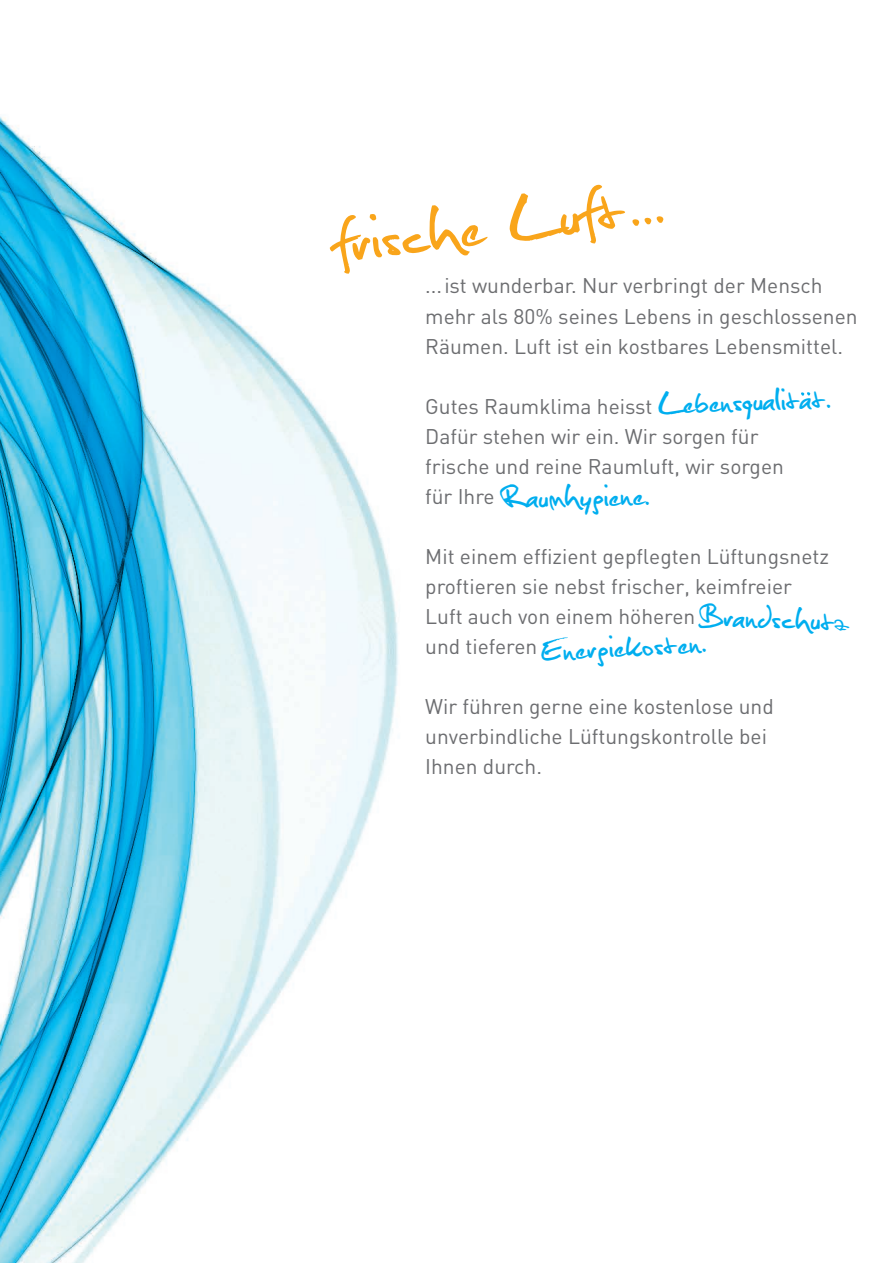
<style>
.page{position:relative;width:893px;height:1263px;background:#fff}
.page>*{position:absolute;margin:0;border:0;box-sizing:border-box;transform-origin:0 0}
.t1{font:84.6px "Christopherhand";color:#f9a51b}
.t2{font:41.55px "Christopherhand";color:#00aeef}
.t3{font:21px/30px "DIN";color:#6c6d70}
</style>
<div class="page">
<img style="left:0;top:116px;width:398px;height:1147px">
<svg style="left:801px;top:392px;width:9px;height:4px"></svg>
<h1 class="t1" style="left:330px;top:206px;width:333px;rotate:-7deg">frische Luft...</h1>
<p class="t3" style="left:425px;top:270px;width:434px">...ist wunderbar. Nur verbringt der Mensch mehr als 80% seines Lebens in geschlossenen<br>Räumen. Luft ist ein kostbares Lebensmittel.</p>
<h2 class="t2" style="left:658px;top:386px;width:174px;rotate:-2deg">Lebensqualitat.</h2>
<p class="t3" style="left:425px;top:391px;width:360px">Gutes Raumklima heisst<br>Dafür stehen wir ein. Wir sorgen für frische und reine Raumluft, wir sorgen für Ihre</p>
<h2 class="t2" style="left:503px;top:480px;width:149px;rotate:-1deg">Raumhygiene.</h2>
<p class="t3" style="left:425px;top:541px;width:405px">Mit einem effizient gepflegten Lüftungsnetz proftieren sie nebst frischer, keimfreier<br>Luft auch von einem höheren<br>und tieferen</p>
<h2 class="t2" style="left:700px;top:598px;width:150px;rotate:2deg">Brandschutz</h2>
<h2 class="t2" style="left:540px;top:633px;width:167px;rotate:-3deg">Energiekosten.</h2>
<p class="t3" style="left:425px;top:691px;width:350px">Wir führen gerne eine kostenlose und unverbindliche Lüftungskontrolle bei<br>Ihnen durch.</p>
</div>
